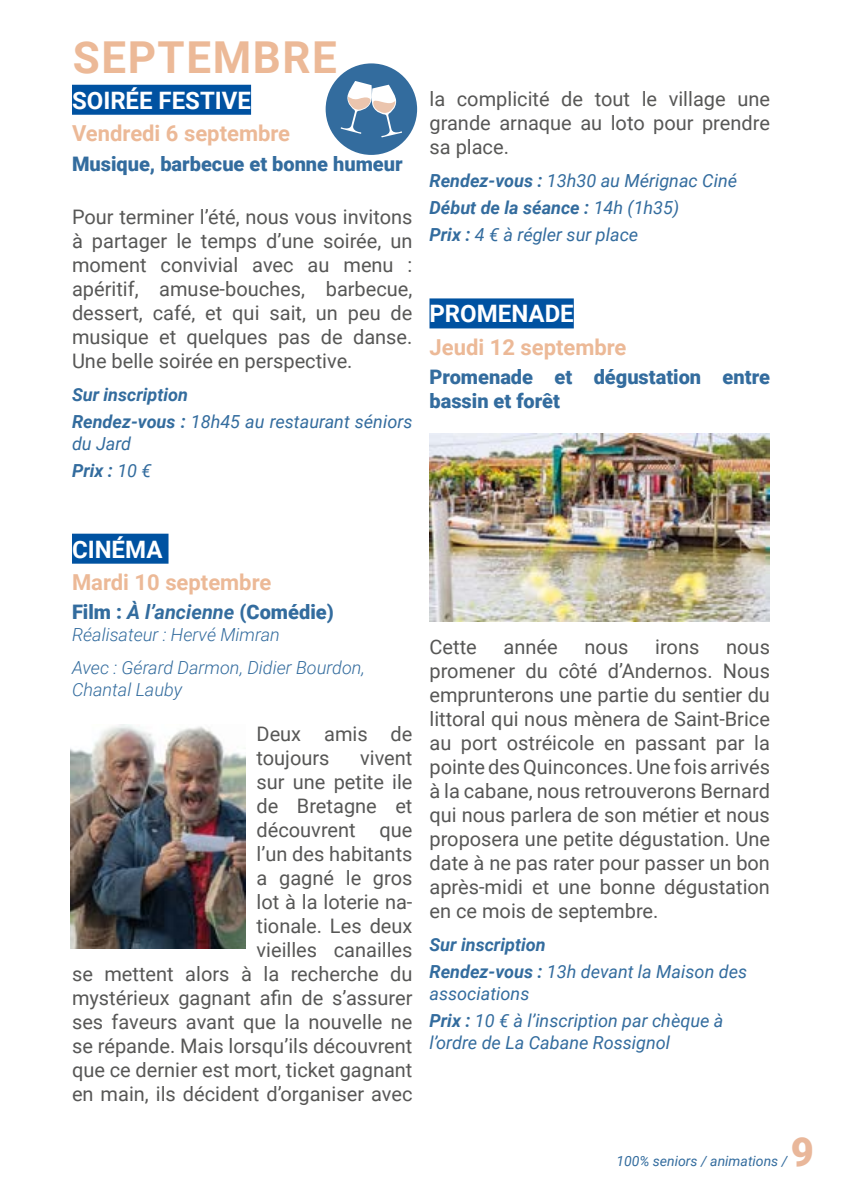
<style>
.page{position:relative;width:842px;height:1191px;background:#fff}
.page>*{position:absolute;margin:0;border:0;box-sizing:border-box;transform-origin:0 0}
.t1{font:700 44px "Roboto";letter-spacing:.035em;color:#ecb997}
.t2{font:900 40px "Roboto";color:#e9b79a}
.t3{font:700 24px "Roboto";color:#fff}
.t4{font:700 22px "Roboto";color:#ecb997}
.t5{font:20px/24px "Roboto";color:#575756;text-align:justify}
.t6{font:900 20px/24px "Roboto";color:#336c9e}
.t7{font:italic 18px/27.2px "Roboto";color:#336c9e}
.t8{font:italic 700 18px/27.2px "Roboto";color:#336c9e}
.t9{font:italic 300 18px/33px "Roboto";color:#336c9e}
.t10{font:italic 14px "Roboto";color:#336c9e}
.s1{font-weight:400}
.s2{font-weight:700}
.s3{font-weight:700;font-style:italic}
</style>
<div class="page">
<svg style="left:326px;top:63px;width:91px;height:92px"></svg>
<div style="left:72px;top:85px;width:179px;height:30px;background:#0052a1"></div>
<div style="left:72px;top:533px;width:97px;height:30px;background:#0052a1"></div>
<div style="left:429px;top:298px;width:145px;height:30px;background:#0052a1"></div>
<img style="left:429px;top:434px;width:340px;height:187px">
<img style="left:71px;top:724px;width:174px;height:224px">
<h1 class="t1" style="left:73px;top:26px;width:266px">SEPTEMBRE</h1>
<p class="t3" style="left:72px;top:83px;width:181px">SOIRÉE FESTIVE</p>
<p class="t4" style="left:72px;top:118px;width:220px">Vendredi 6 septembre</p>
<p class="t6" style="left:72px;top:151px;width:332px">Musique, barbecue et bonne humeur</p>
<p class="t5" style="left:72px;top:204px;width:342px">Pour terminer l’été, nous vous invitons à partager le temps d’une soirée, un moment convivial avec au menu : apéritif, amuse-bouches, barbecue, dessert, café, et qui sait, un peu de musique et quelques pas de danse.<br>Une belle soirée en perspective.</p>
<p class="t8" style="left:72px;top:380px;width:342px">Sur inscription<br>Rendez-vous : <span class="s1">18h45 au restaurant séniors</span></p>
<p class="t7" style="left:72px;top:429px;width:81px">du Jard<br><span class="s2">Prix :</span> 10 €</p>
<p class="t5" style="left:429px;top:86px;width:342px">la complicité de tout le village une grande arnaque au loto pour prendre sa place.</p>
<p class="t7" style="left:429px;top:166px;width:309px"><span class="s2">Rendez-vous :</span> 13h30 au Mérignac Ciné<br><span class="s2">Début de la séance :</span> 14h (1h35)<br><span class="s2">Prix :</span> 4 € à régler sur place</p>
<p class="t3" style="left:429px;top:297px;width:146px">PROMENADE</p>
<p class="t4" style="left:429px;top:331px;width:198px">Jeudi 12 septembre</p>
<p class="t6" style="left:429px;top:364px;width:342px">Promenade et dégustation entre bassin et forêt</p>
<p class="t3" style="left:72px;top:532px;width:92px">CINÉMA</p>
<p class="t4" style="left:72px;top:566px;width:201px">Mardi 10 septembre</p>
<p class="t6" style="left:72px;top:599px;width:263px">Film : <span class="s3">À l’ancienne</span> (Comédie)</p>
<p class="t9" style="left:72px;top:617px;width:295px">Réalisateur : Hervé Mimran<br>Avec : Gérard Darmon, Didier Bourdon,</p>
<p class="t9" style="left:72px;top:672px;width:112px">Chantal Lauby</p>
<p class="t5" style="left:257px;top:721px;width:157px">Deux amis de toujours</p>
<p class="t5" style="left:72px;top:745px;width:342px;text-align:right">vivent<br>sur une petite ile<br>de Bretagne et<br>découvrent que<br>l’un des habitants<br>a gagné le gros<br>lot à la loterie na-<br>tionale. Les deux<br>vieilles canailles<br>se mettent alors à la recherche du mystérieux gagnant afin de s’assurer ses faveurs avant que la nouvelle ne se répande. Mais lorsqu’ils découvrent que ce dernier est mort, ticket gagnant en main, ils décident d’organiser avec</p>
<p class="t5" style="left:429px;top:634px;width:49px">Cette</p>
<p class="t5" style="left:504px;top:634px;width:56px">année</p>
<p class="t5" style="left:585px;top:634px;width:45px">nous</p>
<p class="t5" style="left:655px;top:634px;width:46px">irons</p>
<p class="t5" style="left:429px;top:634px;width:342px;text-indent:297px">nous promener du côté d’Andernos. Nous emprunterons une partie du sentier du littoral qui nous mènera de Saint-Brice au port ostréicole en passant par la pointe des Quinconces. Une fois arrivés à la cabane, nous retrouverons Bernard qui nous parlera de son métier et nous proposera une petite dégustation. Une date à ne pas rater pour passer un bon après-midi et une bonne dégustation en ce mois de septembre.</p>
<p class="t8" style="left:429px;top:930px;width:319px">Sur inscription<br>Rendez-vous : <span class="s1">13h devant la Maison des</span></p>
<p class="t7" style="left:429px;top:979px;width:295px">associations<br><span class="s2">Prix :</span> 10 € à l’inscription par chèque à</p>
<p class="t7" style="left:429px;top:1028px;width:242px">l’ordre de La Cabane Rossignol</p>
<h2 class="t2" style="left:791px;top:1123px;width:25px">9</h2>
<p class="t10" style="left:616px;top:1150px;width:173px">100% seniors / animations /</p>
</div>
